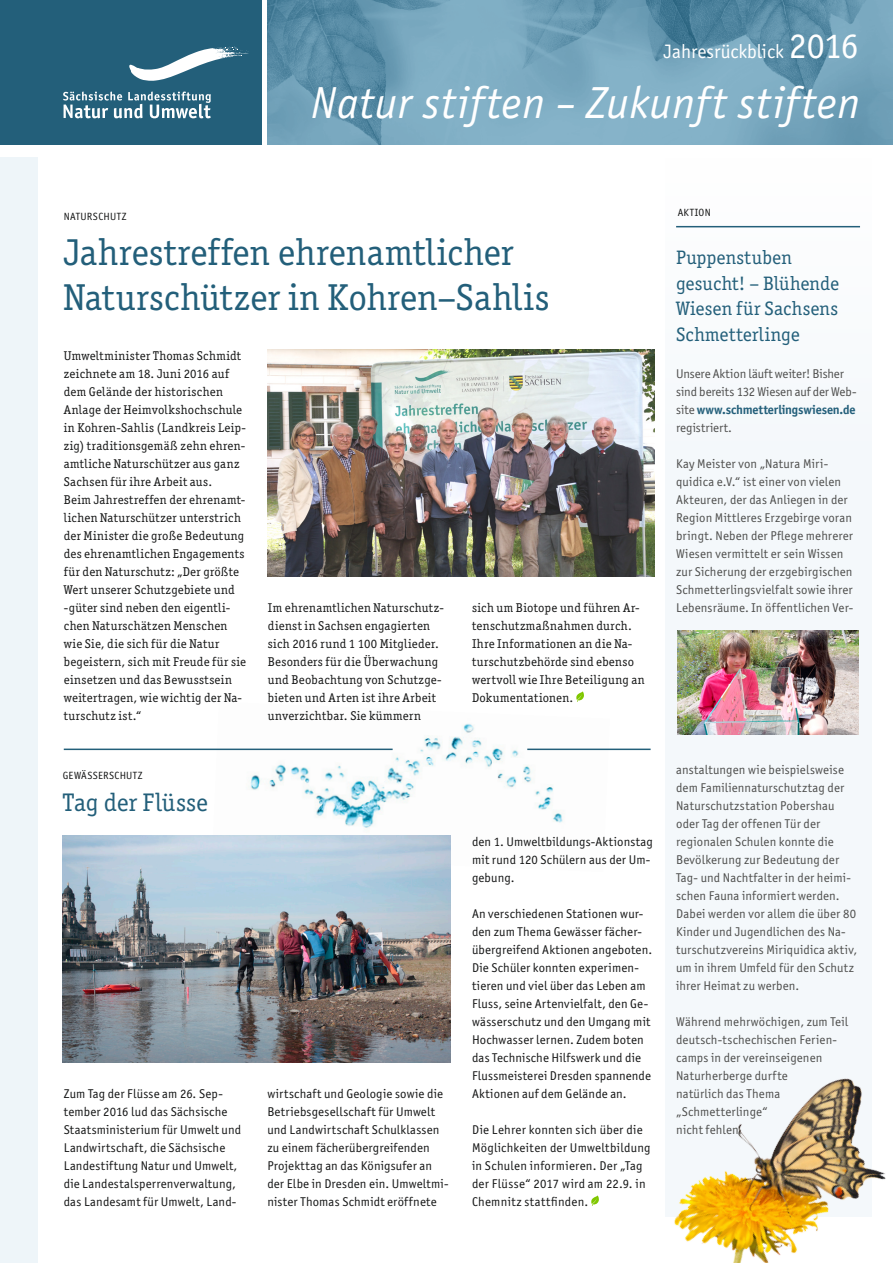
<style>
.page{position:relative;width:893px;height:1263px;background:#fff}
.page>*{position:absolute;margin:0;border:0;box-sizing:border-box;transform-origin:0 0}
.t1{font:italic 45px "Officina San ITC";letter-spacing:.02em;color:#fff}
.t2{font:37.5px/45px "Officina Ser ITC Book OS";letter-spacing:.01em;color:#235f7a}
.t3{font:25.5px "Officina Ser ITC";letter-spacing:.005em;color:#235f7a}
.t4{font:19.5px/25.5px "Officina Ser ITC";letter-spacing:.01em;color:#235f7a}
.t5{font:19.5px "Officina San ITC";color:#fff}
.t6{font:12.75px/18px "Officina Ser ITC";letter-spacing:.025em;color:#151616}
.t7{font:12.75px/18px "Officina San ITC";letter-spacing:.015em;color:#151616}
.t8{font:12.75px/18px "Officina San ITC";letter-spacing:.015em;color:#4e4e4d}
.t9{font:12.75px/18px "Officina San ITC";letter-spacing:-.005em;color:#4e4e4d}
.t10{font:10.5px "Officina San ITC";letter-spacing:.03em;color:#151616}
.s1{font-size:36px}
.s2{font-weight:700;color:#235f7a}
</style>
<div class="page">
<img style="left:212px;top:723px;width:398px;height:106px">
<img style="left:268px;top:349px;width:387px;height:227px">
<div style="left:665px;top:158px;width:207px;height:1058px;background:#f4f8fb"></div>
<img style="left:268px;top:0;width:625px;height:144px">
<div style="left:0;top:0;width:261px;height:144px;background:#235f7a"></div>
<svg style="left:129px;top:47px;width:120px;height:34px"></svg>
<svg style="left:63px;top:92px;width:148px;height:26px"></svg>
<hr style="left:676px;top:226px;width:184px;height:1px;background:#235f7a">
<div style="left:0;top:158px;width:37px;height:1105px;background:#eef5f9"></div>
<svg style="left:576px;top:691px;width:8px;height:11px"></svg>
<img style="left:62px;top:835px;width:389px;height:227px">
<img style="left:678px;top:630px;width:181px;height:104px">
<hr style="left:64px;top:748px;width:329px;height:2px;background:#235f7a">
<hr style="left:527px;top:748px;width:124px;height:2px;background:#235f7a">
<img style="left:591px;top:1078px;width:295px;height:185px">
<h3 class="t5" style="left:663px;top:40px;width:197px">Jahresrückblick <span class="s1">2016</span></h3>
<h1 class="t1" style="left:311px;top:77px;width:550px">Natur stiften – Zukunft stiften</h1>
<p class="t10" style="left:64px;top:210px;width:64px">NATURSCHUTZ</p>
<h2 class="t2" style="left:64px;top:229px;width:487px">Jahrestreffen ehrenamtlicher<br>Naturschützer in Kohren–Sahlis</h2>
<p class="t6" style="left:64px;top:347px;width:184px">Umweltminister Thomas Schmidt zeichnete am 18. Juni 2016 auf dem Gelände der historischen<br>Anlage der Heimvolkshochschule in Kohren-Sahlis (Landkreis Leip&shy;zig) traditionsgemäß zehn ehren&shy;amtliche Naturschützer aus ganz<br>Sachsen für ihre Arbeit aus.<br>Beim Jahrestreffen der ehrenamt&shy;lichen Naturschützer unterstrich der Minister die große Bedeutung des ehrenamtlichen Engagements für den Naturschutz: „Der größte<br>Wert unserer Schutzgebiete und -güter sind neben den eigentli&shy;chen Naturschätzen Menschen wie Sie, die sich für die Natur begeistern, sich mit Freude für sie einsetzen und das Bewusstsein weitertragen, wie wichtig der Na&shy;turschutz ist.“</p>
<p class="t10" style="left:63px;top:769px;width:81px">GEWÄSSERSCHUTZ</p>
<h3 class="t3" style="left:63px;top:787px;width:147px">Tag der Flüsse</h3>
<p class="t6" style="left:268px;top:599px;width:178px">Im ehrenamtlichen Naturschutz&shy;dienst in Sachsen engagierten sich 2016 rund 1 100 Mitglieder.<br>Besonders für die Überwachung und Beobachtung von Schutzge&shy;bieten und Arten ist ihre Arbeit unverzichtbar. Sie kümmern</p>
<p class="t7" style="left:64px;top:1085px;width:179px">Zum Tag der Flüsse am 26. Sep&shy;tember 2016 lud das Sächsische<br>Staatsministerium für Umwelt und<br>Landwirtschaft, die Sächsische<br>Landestiftung Natur und Umwelt, die Landestalsperrenverwaltung, das Landesamt für Umwelt, Land-</p>
<p class="t7" style="left:267px;top:1085px;width:183px">wirtschaft und Geologie sowie die Betriebsgesellschaft für Umwelt und Landwirtschaft Schulklassen zu einem fächerübergreifenden Projekttag an das Königsufer an der Elbe in Dresden ein. Umweltmi&shy;nister Thomas Schmidt eröffnete</p>
<p class="t6" style="left:472px;top:599px;width:174px">sich um Biotope und führen Ar&shy;tenschutzmaßnahmen durch.<br>Ihre Informationen an die Na&shy;turschutzbehörde sind ebenso wertvoll wie Ihre Beteiligung an<br>Dokumentationen.</p>
<p class="t7" style="left:472px;top:833px;width:182px">den 1. Umweltbildungs-Aktionstag mit rund 120 Schülern aus der Um&shy;gebung.</p>
<p class="t7" style="left:472px;top:905px;width:182px">An verschiedenen Stationen wur&shy;den zum Thema Gewässer fächer&shy;übergreifend Aktionen angeboten.<br>Die Schüler konnten experimen&shy;tieren und viel über das Leben am<br>Fluss, seine Artenvielfalt, den Ge&shy;wässerschutz und den Umgang mit<br>Hochwasser lernen. Zudem boten das Technische Hilfswerk und die<br>Flussmeisterei Dresden spannende<br>Aktionen auf dem Gelände an.</p>
<p class="t7" style="left:472px;top:1121px;width:180px">Die Lehrer konnten sich über die<br>Möglichkeiten der Umweltbildung in Schulen informieren. Der „Tag der Flüsse“ 2017 wird am 22.9. in<br>Chemnitz stattfinden.</p>
<p class="t10" style="left:678px;top:206px;width:35px">AKTION</p>
<h3 class="t4" style="left:676px;top:245px;width:164px">Puppenstuben gesucht! – Blühende<br>Wiesen für Sachsens<br>Schmetterlinge</h3>
<p class="t9" style="left:676px;top:365px;width:182px">Unsere Aktion läuft weiter! Bisher sind bereits 132 Wiesen auf der Web&shy;site <span class="s2">www.schmetterlingswiesen.de </span>registriert.</p>
<p class="t8" style="left:676px;top:455px;width:179px">Kay Meister von „Natura Miri&shy;quidica e.V.“ ist einer von vielen Akteuren, der das Anliegen in der Region Mittleres Erzgebirge voran bringt. Neben der Pflege mehrerer Wiesen vermittelt er sein Wissen zur Sicherung der erzgebirgischen Schmetterlingsvielfalt sowie ihrer Lebensräume. In öffentlichen Ver-</p>
<p class="t8" style="left:676px;top:761px;width:182px">anstaltungen wie beispielsweise dem Familiennaturschutztag der<br>Naturschutzstation Pobershau oder Tag der offenen Tür der regionalen Schulen konnte die<br>Bevölkerung zur Bedeutung der<br>Tag- und Nachtfalter in der heimi&shy;schen Fauna informiert werden.<br>Dabei werden vor allem die über 80<br>Kinder und Jugendlichen des Na&shy;turschutzvereins Miriquidica aktiv, um in ihrem Umfeld für den Schutz ihrer Heimat zu werben.</p>
<p class="t8" style="left:676px;top:1013px;width:174px">Während mehrwöchigen, zum Teil deutsch-tschechischen Ferien&shy;camps in der vereinseigenen<br>Naturherberge durfte<br>natürlich das Thema „Schmetterlinge“<br>nicht fehlen.</p>
</div>
